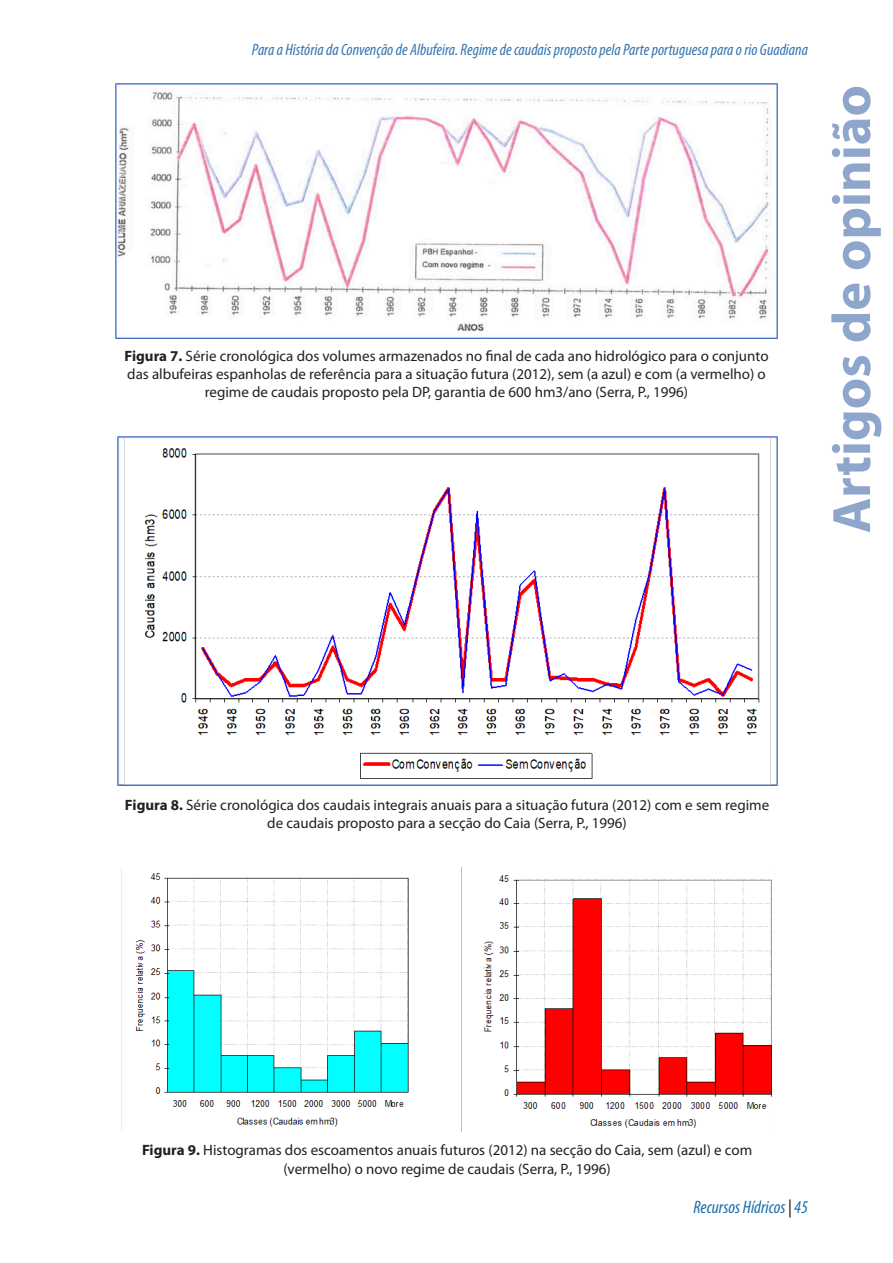
<style>
.page{position:relative;width:893px;height:1263px;background:#fff}
.page>*{position:absolute;margin:0;border:0;box-sizing:border-box;transform-origin:0 0}
.t1{font:700 54.45px "Myriad Pro";color:#8ea5cc}
.t2{font:italic condensed 18px "Myriad Pro";color:#1a6ca9}
.t3{font:italic condensed 16.5px "Myriad Pro";color:#3575b0}
.Legenda_figura{font:15px/18px "Myriad Pro";color:#231f20;text-align:center}
.s1{font-weight:700}
.s2{color:#000}
</style>
<div class="page">
<img style="left:117px;top:437px;width:660px;height:349px">
<img style="left:121px;top:867px;width:651px;height:264px">
<img style="left:116px;top:84px;width:661px;height:255px">
<p class="t3" style="left:252px;top:39px;width:557px">Para a História da Convenção de Albufeira. Regime de caudais proposto pela Parte portuguesa para o rio Guadiana</p>
<p class="Legenda_figura" style="left:124px;top:347px;width:646px"><span class="s1">Figura 7.</span> Série cronológica dos volumes armazenados no final de cada ano hidrológico para o conjunto das albufeiras espanholas de referência para a situação futura (2012), sem (a azul) e com (a vermelho) o regime de caudais proposto pela DP, garantia de 600 hm3/ano (Serra, P., 1996)</p>
<h1 class="t1" style="left:816px;top:533px;width:450px;rotate:-90deg">Artigos de opinião</h1>
<p class="Legenda_figura" style="left:125px;top:796px;width:646px"><span class="s1">Figura 8.</span> Série cronológica dos caudais integrais anuais para a situação futura (2012) com e sem regime de caudais proposto para a secção do Caia (Serra, P., 1996)</p>
<p class="Legenda_figura" style="left:142px;top:1141px;width:612px"><span class="s1">Figura 9.</span> Histogramas dos escoamentos anuais futuros (2012) na secção do Caia, sem (azul) e com (vermelho) o novo regime de caudais (Serra, P., 1996)</p>
<p class="t2" style="left:693px;top:1196px;width:116px">Recursos Hídricos <span class="s2">|</span> 45</p>
</div>
